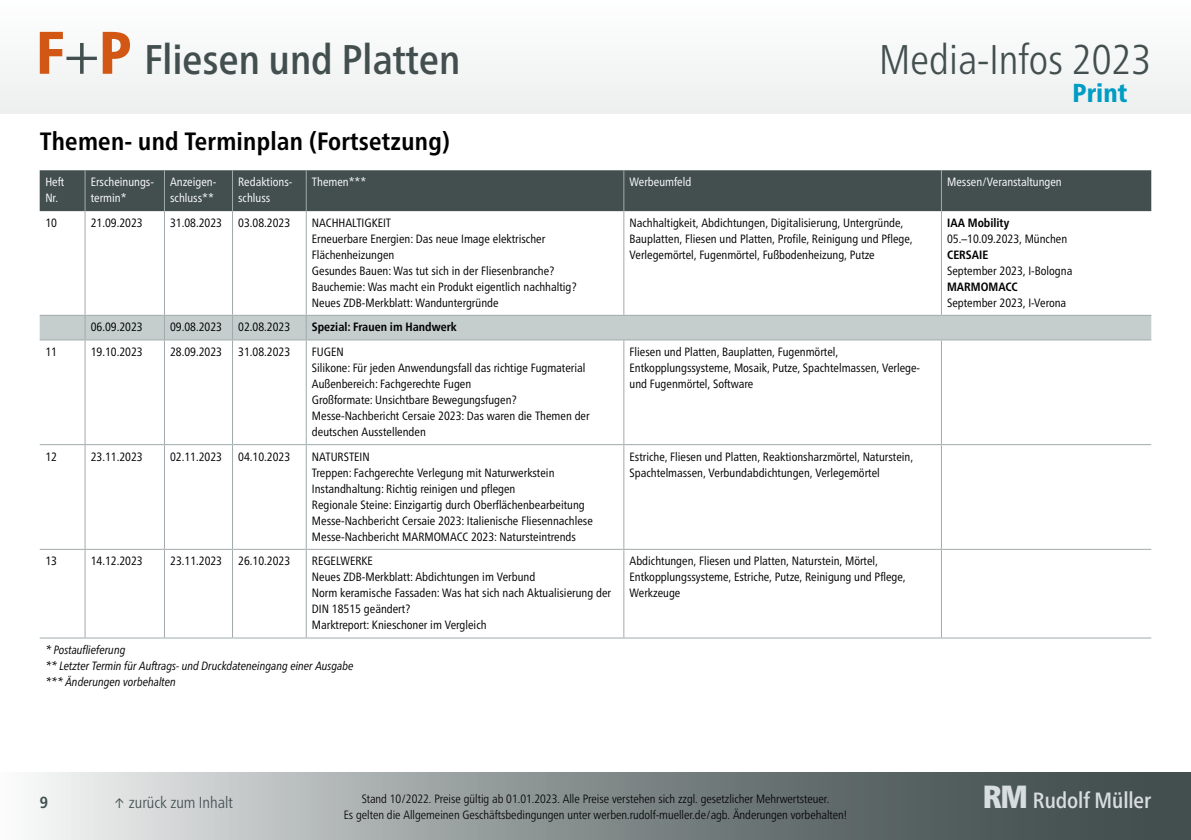
<style>
.page{position:relative;width:1191px;height:840px;background:#fff}
.page>*{position:absolute;margin:0;border:0;box-sizing:border-box;transform-origin:0 0}
.t1{font:500 condensed 41.4px "Frutiger Neue LT Pro";color:#434f4f}
.t2{font:300 condensed 41.4px "Frutiger Neue LT Pro";color:#434f4f}
.t3{font:800 condensed 26px "Frutiger Neue LT Pro";color:#009cc4}
.t4{font:700 condensed 25px "Frutiger Neue LT Pro";letter-spacing:.01em;color:#000}
.t5{font:500 condensed 22px "Frutiger Neue LT Pro";letter-spacing:-.005em;color:#d8ddde}
.t6{font:300 condensed 16px "Frutiger Neue LT Pro";color:#434f4f}
.t7{font:700 condensed 16px "Frutiger Neue LT Pro";color:#434f4f}
.t8{font:condensed 12px/16px "Frutiger Neue LT Pro";color:#000}
.t9{font:300 condensed 12px/16px "Frutiger Neue LT Pro";color:#000;text-align:center}
.t10{font:condensed 12px/16px "Frutiger Neue LT Pro";color:#fff}
.t11{font:italic condensed 12px/16px "Frutiger Neue LT Pro";color:#000}
.t12{font:700 condensed 12px "Frutiger Neue LT Pro";color:#000}
.s1{font-weight:800;font-size:60px;color:#d25714}
.s2{font-weight:300;font-size:60px}
.s3{font-weight:900;font-size:32px}
</style>
<div class="page">
<div style="left:0;top:0;width:1191px;height:113px;background:#f6f7f7"></div>
<svg style="left:33px;top:772px;width:1158px;height:67px;background:#889090"></svg>
<div style="left:40px;top:170px;width:1111px;height:41px;background:#434f4f"></div>
<hr style="left:306px;top:314px;width:318px;height:1px;background:#a0aaac">
<hr style="left:624px;top:314px;width:317px;height:1px;background:#a0aaac">
<hr style="left:941px;top:314px;width:210px;height:1px;background:#a0aaac">
<hr style="left:85px;top:170px;width:1px;height:41px;background:#a0aaac">
<hr style="left:164px;top:170px;width:1px;height:41px;background:#a0aaac">
<hr style="left:232px;top:170px;width:1px;height:41px;background:#a0aaac">
<hr style="left:306px;top:170px;width:1px;height:41px;background:#a0aaac">
<hr style="left:623px;top:170px;width:1px;height:41px;background:#a0aaac">
<hr style="left:941px;top:170px;width:1px;height:41px;background:#a0aaac">
<hr style="left:85px;top:211px;width:1px;height:103px;background:#a0aaac">
<hr style="left:85px;top:340px;width:1px;height:104px;background:#a0aaac">
<hr style="left:85px;top:445px;width:1px;height:103px;background:#a0aaac">
<hr style="left:85px;top:549px;width:1px;height:88px;background:#a0aaac">
<hr style="left:164px;top:211px;width:1px;height:103px;background:#a0aaac">
<hr style="left:164px;top:340px;width:1px;height:104px;background:#a0aaac">
<hr style="left:164px;top:445px;width:1px;height:103px;background:#a0aaac">
<hr style="left:164px;top:549px;width:1px;height:88px;background:#a0aaac">
<hr style="left:232px;top:211px;width:1px;height:103px;background:#a0aaac">
<hr style="left:306px;top:211px;width:1px;height:103px;background:#a0aaac">
<svg style="left:40px;top:315px;width:1111px;height:25px;background:#c3cbcb"></svg>
<hr style="left:232px;top:340px;width:1px;height:104px;background:#a0aaac">
<hr style="left:306px;top:340px;width:1px;height:104px;background:#a0aaac">
<hr style="left:232px;top:445px;width:1px;height:103px;background:#a0aaac">
<hr style="left:306px;top:445px;width:1px;height:103px;background:#a0aaac">
<hr style="left:232px;top:549px;width:1px;height:88px;background:#a0aaac">
<hr style="left:306px;top:549px;width:1px;height:88px;background:#a0aaac">
<hr style="left:623px;top:211px;width:1px;height:103px;background:#a0aaac">
<hr style="left:623px;top:340px;width:1px;height:104px;background:#a0aaac">
<hr style="left:623px;top:445px;width:1px;height:103px;background:#a0aaac">
<hr style="left:623px;top:549px;width:1px;height:88px;background:#a0aaac">
<hr style="left:941px;top:211px;width:1px;height:103px;background:#a0aaac">
<hr style="left:941px;top:340px;width:1px;height:104px;background:#a0aaac">
<hr style="left:941px;top:445px;width:1px;height:103px;background:#a0aaac">
<hr style="left:941px;top:549px;width:1px;height:88px;background:#a0aaac">
<hr style="left:40px;top:314px;width:45px;height:1px;background:#a0aaac">
<hr style="left:40px;top:339px;width:45px;height:1px;background:#a0aaac">
<hr style="left:40px;top:444px;width:45px;height:1px;background:#a0aaac">
<hr style="left:40px;top:548px;width:45px;height:1px;background:#a0aaac">
<hr style="left:85px;top:314px;width:79px;height:1px;background:#a0aaac">
<hr style="left:85px;top:339px;width:79px;height:1px;background:#a0aaac">
<hr style="left:85px;top:444px;width:79px;height:1px;background:#a0aaac">
<hr style="left:85px;top:548px;width:79px;height:1px;background:#a0aaac">
<hr style="left:164px;top:314px;width:68px;height:1px;background:#a0aaac">
<hr style="left:232px;top:314px;width:74px;height:1px;background:#a0aaac">
<hr style="left:164px;top:339px;width:68px;height:1px;background:#a0aaac">
<hr style="left:232px;top:339px;width:74px;height:1px;background:#a0aaac">
<hr style="left:164px;top:444px;width:68px;height:1px;background:#a0aaac">
<hr style="left:232px;top:444px;width:74px;height:1px;background:#a0aaac">
<hr style="left:164px;top:548px;width:68px;height:1px;background:#a0aaac">
<hr style="left:232px;top:548px;width:74px;height:1px;background:#a0aaac">
<hr style="left:306px;top:444px;width:318px;height:1px;background:#a0aaac">
<hr style="left:306px;top:548px;width:318px;height:1px;background:#a0aaac">
<hr style="left:624px;top:444px;width:317px;height:1px;background:#a0aaac">
<hr style="left:624px;top:548px;width:317px;height:1px;background:#a0aaac">
<hr style="left:941px;top:444px;width:210px;height:1px;background:#a0aaac">
<hr style="left:941px;top:548px;width:210px;height:1px;background:#a0aaac">
<hr style="left:40px;top:637px;width:45px;height:1px;background:#a0aaac">
<hr style="left:85px;top:637px;width:79px;height:1px;background:#a0aaac">
<hr style="left:164px;top:637px;width:68px;height:1px;background:#a0aaac">
<hr style="left:232px;top:637px;width:74px;height:1px;background:#a0aaac">
<hr style="left:306px;top:637px;width:318px;height:1px;background:#a0aaac">
<hr style="left:624px;top:637px;width:317px;height:1px;background:#a0aaac">
<hr style="left:941px;top:637px;width:210px;height:1px;background:#a0aaac">
<h1 class="t1" style="left:36px;top:35px;width:426px"><span class="s1">F</span><span class="s2">+</span><span class="s1">P</span> Fliesen und Platten</h1>
<h1 class="t2" style="left:879px;top:35px;width:273px">Media-Infos 2023</h1>
<h2 class="t3" style="left:1072px;top:78px;width:56px">Print</h2>
<h3 class="t4" style="left:40px;top:126px;width:412px">Themen- und Terminplan (Fortsetzung)</h3>
<p class="t10" style="left:45px;top:174px;width:20px">Heft<br>Nr.</p>
<p class="t10" style="left:91px;top:174px;width:65px">Erscheinungs&shy;termin*</p>
<p class="t10" style="left:170px;top:174px;width:48px">Anzeigen&shy;schluss**</p>
<p class="t10" style="left:238px;top:174px;width:56px">Redaktions&shy;schluss</p>
<p class="t10" style="left:312px;top:174px;width:56px">Themen***</p>
<p class="t10" style="left:629px;top:174px;width:63px">Werbeumfeld</p>
<p class="t10" style="left:947px;top:174px;width:116px">Messen/Veranstaltungen</p>
<p class="t8" style="left:45px;top:214px;width:13px">10</p>
<p class="t8" style="left:91px;top:214px;width:53px">21.09.2023</p>
<p class="t8" style="left:170px;top:214px;width:53px">31.08.2023</p>
<p class="t8" style="left:238px;top:214px;width:53px">03.08.2023</p>
<p class="t8" style="left:312px;top:214px;width:266px">NACHHALTIGKEIT<br>Erneuerbare Energien: Das neue Image elektrischer Flächenheizungen<br>Gesundes Bauen: Was tut sich in der Fliesenbranche?<br>Bauchemie: Was macht ein Produkt eigentlich nachhaltig?<br>Neues ZDB-Merkblatt: Wanduntergründe</p>
<p class="t8" style="left:629px;top:214px;width:284px">Nachhaltigkeit, Abdichtungen, Digitalisierung, Untergründe,<br>Bauplatten, Fliesen und Platten, Profile, Reinigung und Pflege,<br>Verlegemörtel, Fugenmörtel, Fußbodenheizung, Putze</p>
<p class="t12" style="left:947px;top:215px;width:64px">IAA Mobility</p>
<p class="t8" style="left:947px;top:230px;width:122px">05.–10.09.2023, München</p>
<p class="t12" style="left:947px;top:247px;width:43px">CERSAIE</p>
<p class="t8" style="left:947px;top:262px;width:127px">September 2023, I-Bologna</p>
<p class="t12" style="left:947px;top:279px;width:72px">MARMOMACC</p>
<p class="t8" style="left:947px;top:294px;width:121px">September 2023, I-Verona</p>
<p class="t8" style="left:91px;top:319px;width:53px">06.09.2023</p>
<p class="t8" style="left:170px;top:319px;width:53px">09.08.2023</p>
<p class="t8" style="left:238px;top:319px;width:53px">02.08.2023</p>
<p class="t12" style="left:312px;top:320px;width:146px">Spezial: Frauen im Handwerk</p>
<p class="t8" style="left:45px;top:343px;width:13px">11</p>
<p class="t8" style="left:91px;top:343px;width:53px">19.10.2023</p>
<p class="t8" style="left:170px;top:343px;width:53px">28.09.2023</p>
<p class="t8" style="left:238px;top:343px;width:53px">31.08.2023</p>
<p class="t8" style="left:312px;top:343px;width:279px">FUGEN<br>Silikone: Für jeden Anwendungsfall das richtige Fugmaterial Außenbereich: Fachgerechte Fugen<br>Großformate: Unsichtbare Bewegungsfugen?<br>Messe-Nachbericht Cersaie 2023: Das waren die Themen der deutschen Ausstellenden</p>
<p class="t8" style="left:629px;top:343px;width:292px">Fliesen und Platten, Bauplatten, Fugenmörtel,<br>Entkopplungssysteme, Mosaik, Putze, Spachtelmassen, Verlege&shy;und Fugenmörtel, Software</p>
<p class="t8" style="left:45px;top:448px;width:13px">12</p>
<p class="t8" style="left:91px;top:448px;width:53px">23.11.2023</p>
<p class="t8" style="left:170px;top:448px;width:53px">02.11.2023</p>
<p class="t8" style="left:238px;top:448px;width:53px">04.10.2023</p>
<p class="t8" style="left:312px;top:448px;width:282px">NATURSTEIN<br>Treppen: Fachgerechte Verlegung mit Naturwerkstein Instandhaltung: Richtig reinigen und pflegen<br>Regionale Steine: Einzigartig durch Oberflächenbearbeitung Messe-Nachbericht Cersaie 2023: Italienische Fliesennachlese Messe-Nachbericht MARMOMACC 2023: Natursteintrends</p>
<p class="t8" style="left:629px;top:448px;width:285px">Estriche, Fliesen und Platten, Reaktionsharzmörtel, Naturstein,<br>Spachtelmassen, Verbundabdichtungen, Verlegemörtel</p>
<p class="t8" style="left:45px;top:552px;width:13px">13</p>
<p class="t8" style="left:91px;top:552px;width:53px">14.12.2023</p>
<p class="t8" style="left:170px;top:552px;width:53px">23.11.2023</p>
<p class="t8" style="left:238px;top:552px;width:53px">26.10.2023</p>
<p class="t8" style="left:312px;top:552px;width:301px">REGELWERKE<br>Neues ZDB-Merkblatt: Abdichtungen im Verbund<br>Norm keramische Fassaden: Was hat sich nach Aktualisierung der DIN 18515 geändert?<br>Marktreport: Knieschoner im Vergleich</p>
<p class="t8" style="left:629px;top:552px;width:277px">Abdichtungen, Fliesen und Platten, Naturstein, Mörtel,<br>Entkopplungssysteme, Estriche, Putze, Reinigung und Pflege,<br>Werkzeuge</p>
<p class="t11" style="left:45px;top:641px;width:310px">* Postauflieferung<br>** Letzter Termin für Auftrags- und Druckdateneingang einer Ausgabe *** Änderungen vorbehalten</p>
<h3 class="t7" style="left:40px;top:792px;width:10px">9</h3>
<h3 class="t5" style="left:982px;top:786px;width:170px"><span class="s3">RM</span> Rudolf Müller</h3>
<h3 class="t6" style="left:113px;top:792px;width:121px">↑ zurück zum Inhalt</h3>
<p class="t9" style="left:344px;top:789px;width:505px">Stand 10/2022. Preise gültig ab 01.01.2023. Alle Preise verstehen sich zzgl. gesetzlicher Mehrwertsteuer.<br>Es gelten die Allgemeinen Geschäftsbedingungen unter werben.rudolf-mueller.de/agb. Änderungen vorbehalten!</p>
</div>
